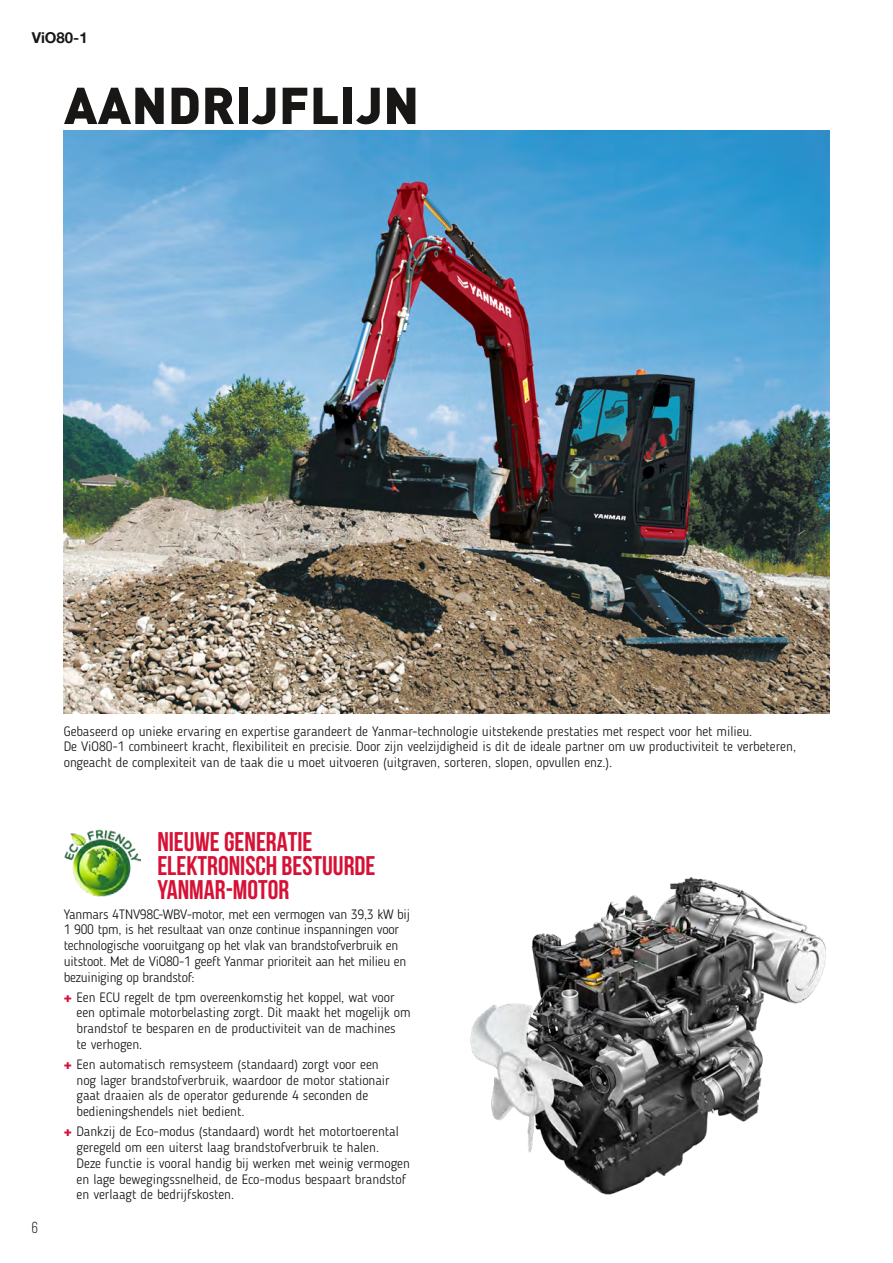
<style>
.page{position:relative;width:893px;height:1263px;background:#fff}
.page>*{position:absolute;margin:0;border:0;box-sizing:border-box;transform-origin:0 0}
.t1{font:900 51px "DINOT";letter-spacing:.01em;color:#181716}
.t2{font:700 27px/24px "Bebas Neue";color:#d61136}
.t3{font:15.9px "Bebas Neue";color:#181716}
.t4{font:700 15px "Helvetica Neue LT Com";color:#181716}
.t5{font:300 13.5px/15.8px "Blogger Sans";color:#181716}
.s1{font-family:"Helvetica Neue LT Com";font-weight:900;color:#d61136}
</style>
<div class="page">
<img style="left:470px;top:877px;width:356px;height:318px">
<img style="left:64px;top:829px;width:76px;height:68px">
<img style="left:64px;top:131px;width:765px;height:582px">
<p class="t4" style="left:32px;top:28px;width:57px">ViO80-1</p>
<h1 class="t1" style="left:64px;top:71px;width:357px">AANDRIJFLIJN</h1>
<p class="t5" style="left:64px;top:723px;width:734px">Gebaseerd op unieke ervaring en expertise garandeert de Yanmar-technologie uitstekende prestaties met respect voor het milieu.<br>De ViO80-1 combineert kracht, flexibiliteit en precisie. Door zijn veelzijdigheid is dit de ideale partner om uw productiviteit te verbeteren, ongeacht de complexiteit van de taak die u moet uitvoeren (uitgraven, sorteren, slopen, opvullen enz.).</p>
<p class="t3" style="left:32px;top:1219px;width:8px">6</p>
<h2 class="t2" style="left:157px;top:829px;width:220px">NIEUWE GENERATIE<br>ELEKTRONISCH BESTUURDE<br>YANMAR-MOTOR</h2>
<p class="t5" style="left:64px;top:906px;width:348px">Yanmars 4TNV98C-WBV-motor, met een vermogen van 39,3 kW bij 1 900 tpm, is het resultaat van onze continue inspanningen voor technologische vooruitgang op het vlak van brandstofverbruik en uitstoot. Met de ViO80-1 geeft Yanmar prioriteit aan het milieu en bezuiniging op brandstof:</p>
<p class="t5" style="left:77px;top:989px;width:336px;text-indent:-13px"><span class="s1">+</span> Een ECU regelt de tpm overeenkomstig het koppel, wat voor een optimale motorbelasting zorgt. Dit maakt het mogelijk om brandstof te besparen en de productiviteit van de machines<br>te verhogen.</p>
<p class="t5" style="left:77px;top:1056px;width:315px;text-indent:-13px"><span class="s1">+</span> Een automatisch remsysteem (standaard) zorgt voor een nog lager brandstofverbruik, waardoor de motor stationair gaat draaien als de operator gedurende 4 seconden de bedieningshendels niet bedient.</p>
<p class="t5" style="left:77px;top:1124px;width:335px;text-indent:-13px"><span class="s1">+</span> Dankzij de Eco-modus (standaard) wordt het motortoerental geregeld om een uiterst laag brandstofverbruik te halen.<br>Deze functie is vooral handig bij werken met weinig vermogen en lage bewegingssnelheid, de Eco-modus bespaart brandstof en verlaagt de bedrijfskosten.</p>
</div>
